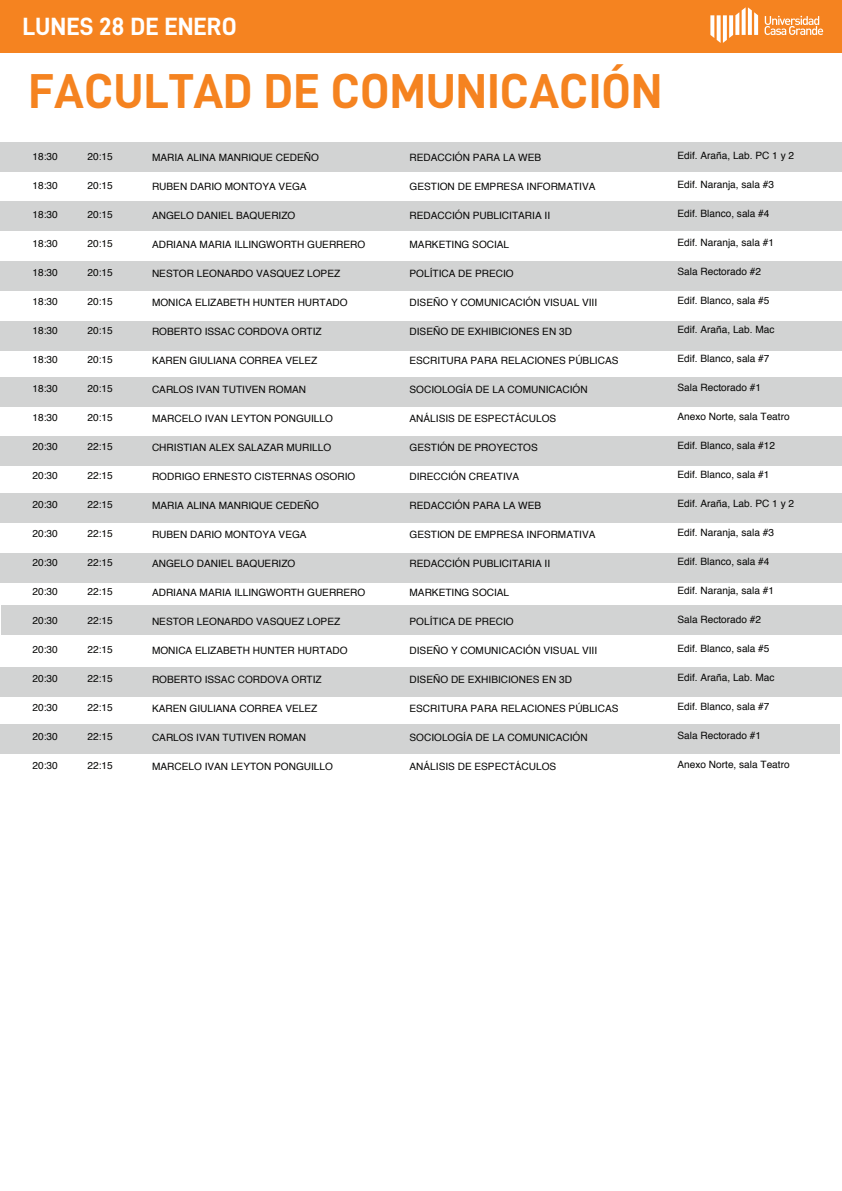
<style>
.page{position:relative;width:842px;height:1191px;background:#fff}
.page>*{position:absolute;margin:0;border:0;box-sizing:border-box;transform-origin:0 0}
.t1{font:49.1px "D DIN Bold";color:#f58320}
.t2{font:25px "D DIN Bold";color:#fff}
.t3{font:10.1px "Helvetica";color:#050504}
</style>
<div class="page">
<div style="left:0;top:142px;width:842px;height:29px;background:#d2d3d3"></div>
<div style="left:0;top:201px;width:842px;height:29px;background:#d2d3d3"></div>
<div style="left:0;top:261px;width:842px;height:29px;background:#d2d3d3"></div>
<div style="left:0;top:321px;width:842px;height:29px;background:#d2d3d3"></div>
<div style="left:0;top:377px;width:842px;height:29px;background:#d2d3d3"></div>
<div style="left:0;top:436px;width:842px;height:29px;background:#d2d3d3"></div>
<div style="left:0;top:493px;width:842px;height:29px;background:#d2d3d3"></div>
<div style="left:0;top:553px;width:842px;height:29px;background:#d2d3d3"></div>
<div style="left:1px;top:605px;width:841px;height:29px;background:#d2d3d3"></div>
<div style="left:0;top:667px;width:842px;height:29px;background:#d2d3d3"></div>
<div style="left:0;top:724px;width:840px;height:29px;background:#d2d3d3"></div>
<div style="left:0;top:0;width:842px;height:53px;background:#f58320"></div>
<svg style="left:710px;top:7px;width:48px;height:36px"></svg>
<svg style="left:764px;top:16px;width:59px;height:19px"></svg>
<h2 class="t2" style="left:22px;top:13px;width:216px">LUNES 28 DE ENERO</h2>
<h1 class="t1" style="left:28px;top:64px;width:635px">FACULTAD DE COMUNICACIÓN</h1>
<p class="t3" style="left:32px;top:149px;width:27px">18:30</p>
<p class="t3" style="left:32px;top:178px;width:27px">18:30</p>
<p class="t3" style="left:32px;top:207px;width:27px">18:30</p>
<p class="t3" style="left:32px;top:236px;width:27px">18:30</p>
<p class="t3" style="left:32px;top:265px;width:27px">18:30</p>
<p class="t3" style="left:32px;top:294px;width:27px">18:30</p>
<p class="t3" style="left:32px;top:323px;width:27px">18:30</p>
<p class="t3" style="left:32px;top:352px;width:27px">18:30</p>
<p class="t3" style="left:32px;top:381px;width:27px">18:30</p>
<p class="t3" style="left:32px;top:410px;width:27px">18:30</p>
<p class="t3" style="left:32px;top:439px;width:27px">20:30</p>
<p class="t3" style="left:32px;top:468px;width:27px">20:30</p>
<p class="t3" style="left:32px;top:497px;width:27px">20:30</p>
<p class="t3" style="left:32px;top:526px;width:27px">20:30</p>
<p class="t3" style="left:32px;top:555px;width:27px">20:30</p>
<p class="t3" style="left:32px;top:584px;width:27px">20:30</p>
<p class="t3" style="left:32px;top:613px;width:27px">20:30</p>
<p class="t3" style="left:32px;top:642px;width:27px">20:30</p>
<p class="t3" style="left:32px;top:671px;width:27px">20:30</p>
<p class="t3" style="left:32px;top:700px;width:27px">20:30</p>
<p class="t3" style="left:32px;top:729px;width:27px">20:30</p>
<p class="t3" style="left:32px;top:758px;width:27px">20:30</p>
<p class="t3" style="left:88px;top:149px;width:27px">20:15</p>
<p class="t3" style="left:88px;top:178px;width:27px">20:15</p>
<p class="t3" style="left:88px;top:207px;width:27px">20:15</p>
<p class="t3" style="left:88px;top:236px;width:27px">20:15</p>
<p class="t3" style="left:88px;top:265px;width:27px">20:15</p>
<p class="t3" style="left:88px;top:294px;width:27px">20:15</p>
<p class="t3" style="left:88px;top:323px;width:27px">20:15</p>
<p class="t3" style="left:88px;top:352px;width:27px">20:15</p>
<p class="t3" style="left:88px;top:381px;width:27px">20:15</p>
<p class="t3" style="left:88px;top:410px;width:27px">20:15</p>
<p class="t3" style="left:88px;top:439px;width:27px">22:15</p>
<p class="t3" style="left:88px;top:468px;width:27px">22:15</p>
<p class="t3" style="left:88px;top:497px;width:27px">22:15</p>
<p class="t3" style="left:88px;top:526px;width:27px">22:15</p>
<p class="t3" style="left:88px;top:555px;width:27px">22:15</p>
<p class="t3" style="left:88px;top:584px;width:27px">22:15</p>
<p class="t3" style="left:88px;top:613px;width:27px">22:15</p>
<p class="t3" style="left:88px;top:642px;width:27px">22:15</p>
<p class="t3" style="left:88px;top:671px;width:27px">22:15</p>
<p class="t3" style="left:88px;top:700px;width:27px">22:15</p>
<p class="t3" style="left:88px;top:729px;width:27px">22:15</p>
<p class="t3" style="left:88px;top:758px;width:27px">22:15</p>
<p class="t3" style="left:152px;top:149px;width:168px">MARIA ALINA MANRIQUE CEDEÑO</p>
<p class="t3" style="left:152px;top:178px;width:156px">RUBEN DARIO MONTOYA VEGA</p>
<p class="t3" style="left:152px;top:207px;width:145px">ANGELO DANIEL BAQUERIZO</p>
<p class="t3" style="left:152px;top:236px;width:215px">ADRIANA MARIA ILLINGWORTH GUERRERO</p>
<p class="t3" style="left:152px;top:265px;width:190px">NESTOR LEONARDO VASQUEZ LOPEZ</p>
<p class="t3" style="left:152px;top:294px;width:197px">MONICA ELIZABETH HUNTER HURTADO</p>
<p class="t3" style="left:152px;top:323px;width:171px">ROBERTO ISSAC CORDOVA ORTIZ</p>
<p class="t3" style="left:152px;top:352px;width:167px">KAREN GIULIANA CORREA VELEZ</p>
<p class="t3" style="left:152px;top:381px;width:156px">CARLOS IVAN TUTIVEN ROMAN</p>
<p class="t3" style="left:152px;top:410px;width:182px">MARCELO IVAN LEYTON PONGUILLO</p>
<p class="t3" style="left:152px;top:439px;width:181px">CHRISTIAN ALEX SALAZAR MURILLO</p>
<p class="t3" style="left:152px;top:468px;width:205px">RODRIGO ERNESTO CISTERNAS OSORIO</p>
<p class="t3" style="left:152px;top:497px;width:168px">MARIA ALINA MANRIQUE CEDEÑO</p>
<p class="t3" style="left:152px;top:526px;width:156px">RUBEN DARIO MONTOYA VEGA</p>
<p class="t3" style="left:152px;top:555px;width:145px">ANGELO DANIEL BAQUERIZO</p>
<p class="t3" style="left:152px;top:584px;width:215px">ADRIANA MARIA ILLINGWORTH GUERRERO</p>
<p class="t3" style="left:152px;top:613px;width:190px">NESTOR LEONARDO VASQUEZ LOPEZ</p>
<p class="t3" style="left:152px;top:642px;width:197px">MONICA ELIZABETH HUNTER HURTADO</p>
<p class="t3" style="left:152px;top:671px;width:171px">ROBERTO ISSAC CORDOVA ORTIZ</p>
<p class="t3" style="left:152px;top:700px;width:167px">KAREN GIULIANA CORREA VELEZ</p>
<p class="t3" style="left:152px;top:729px;width:156px">CARLOS IVAN TUTIVEN ROMAN</p>
<p class="t3" style="left:152px;top:758px;width:182px">MARCELO IVAN LEYTON PONGUILLO</p>
<p class="t3" style="left:409px;top:150px;width:133px">REDACCIÓN PARA LA WEB</p>
<p class="t3" style="left:409px;top:179px;width:187px">GESTION DE EMPRESA INFORMATIVA</p>
<p class="t3" style="left:409px;top:208px;width:142px">REDACCIÓN PUBLICITARIA II</p>
<p class="t3" style="left:409px;top:237px;width:101px">MARKETING SOCIAL</p>
<p class="t3" style="left:409px;top:266px;width:106px">POLÍTICA DE PRECIO</p>
<p class="t3" style="left:409px;top:295px;width:189px">DISEÑO Y COMUNICACIÓN VISUAL VIII</p>
<p class="t3" style="left:409px;top:324px;width:164px">DISEÑO DE EXHIBICIONES EN 3D</p>
<p class="t3" style="left:409px;top:353px;width:210px">ESCRITURA PARA RELACIONES PÚBLICAS</p>
<p class="t3" style="left:409px;top:382px;width:180px">SOCIOLOGÍA DE LA COMUNICACIÓN</p>
<p class="t3" style="left:409px;top:411px;width:148px">ANÁLISIS DE ESPECTÁCULOS</p>
<p class="t3" style="left:409px;top:440px;width:130px">GESTIÓN DE PROYECTOS</p>
<p class="t3" style="left:409px;top:469px;width:111px">DIRECCIÓN CREATIVA</p>
<p class="t3" style="left:409px;top:498px;width:133px">REDACCIÓN PARA LA WEB</p>
<p class="t3" style="left:409px;top:527px;width:187px">GESTION DE EMPRESA INFORMATIVA</p>
<p class="t3" style="left:409px;top:556px;width:142px">REDACCIÓN PUBLICITARIA II</p>
<p class="t3" style="left:409px;top:585px;width:101px">MARKETING SOCIAL</p>
<p class="t3" style="left:409px;top:614px;width:106px">POLÍTICA DE PRECIO</p>
<p class="t3" style="left:409px;top:643px;width:189px">DISEÑO Y COMUNICACIÓN VISUAL VIII</p>
<p class="t3" style="left:409px;top:672px;width:164px">DISEÑO DE EXHIBICIONES EN 3D</p>
<p class="t3" style="left:409px;top:701px;width:210px">ESCRITURA PARA RELACIONES PÚBLICAS</p>
<p class="t3" style="left:409px;top:730px;width:180px">SOCIOLOGÍA DE LA COMUNICACIÓN</p>
<p class="t3" style="left:409px;top:759px;width:148px">ANÁLISIS DE ESPECTÁCULOS</p>
<p class="t3" style="left:677px;top:148px;width:118px">Edif. Araña, Lab. PC 1 y 2</p>
<p class="t3" style="left:677px;top:177px;width:98px">Edif. Naranja, sala #3</p>
<p class="t3" style="left:677px;top:206px;width:93px">Edif. Blanco, sala #4</p>
<p class="t3" style="left:677px;top:235px;width:98px">Edif. Naranja, sala #1</p>
<p class="t3" style="left:677px;top:264px;width:85px">Sala Rectorado #2</p>
<p class="t3" style="left:677px;top:293px;width:93px">Edif. Blanco, sala #5</p>
<p class="t3" style="left:677px;top:322px;width:98px">Edif. Araña, Lab. Mac</p>
<p class="t3" style="left:677px;top:351px;width:93px">Edif. Blanco, sala #7</p>
<p class="t3" style="left:677px;top:380px;width:85px">Sala Rectorado #1</p>
<p class="t3" style="left:677px;top:409px;width:114px">Anexo Norte, sala Teatro</p>
<p class="t3" style="left:677px;top:438px;width:99px">Edif. Blanco, sala #12</p>
<p class="t3" style="left:677px;top:467px;width:93px">Edif. Blanco, sala #1</p>
<p class="t3" style="left:677px;top:496px;width:118px">Edif. Araña, Lab. PC 1 y 2</p>
<p class="t3" style="left:677px;top:525px;width:98px">Edif. Naranja, sala #3</p>
<p class="t3" style="left:677px;top:554px;width:93px">Edif. Blanco, sala #4</p>
<p class="t3" style="left:677px;top:583px;width:98px">Edif. Naranja, sala #1</p>
<p class="t3" style="left:677px;top:612px;width:85px">Sala Rectorado #2</p>
<p class="t3" style="left:677px;top:641px;width:93px">Edif. Blanco, sala #5</p>
<p class="t3" style="left:677px;top:670px;width:98px">Edif. Araña, Lab. Mac</p>
<p class="t3" style="left:677px;top:699px;width:93px">Edif. Blanco, sala #7</p>
<p class="t3" style="left:677px;top:728px;width:85px">Sala Rectorado #1</p>
<p class="t3" style="left:677px;top:757px;width:114px">Anexo Norte, sala Teatro</p>
</div>
